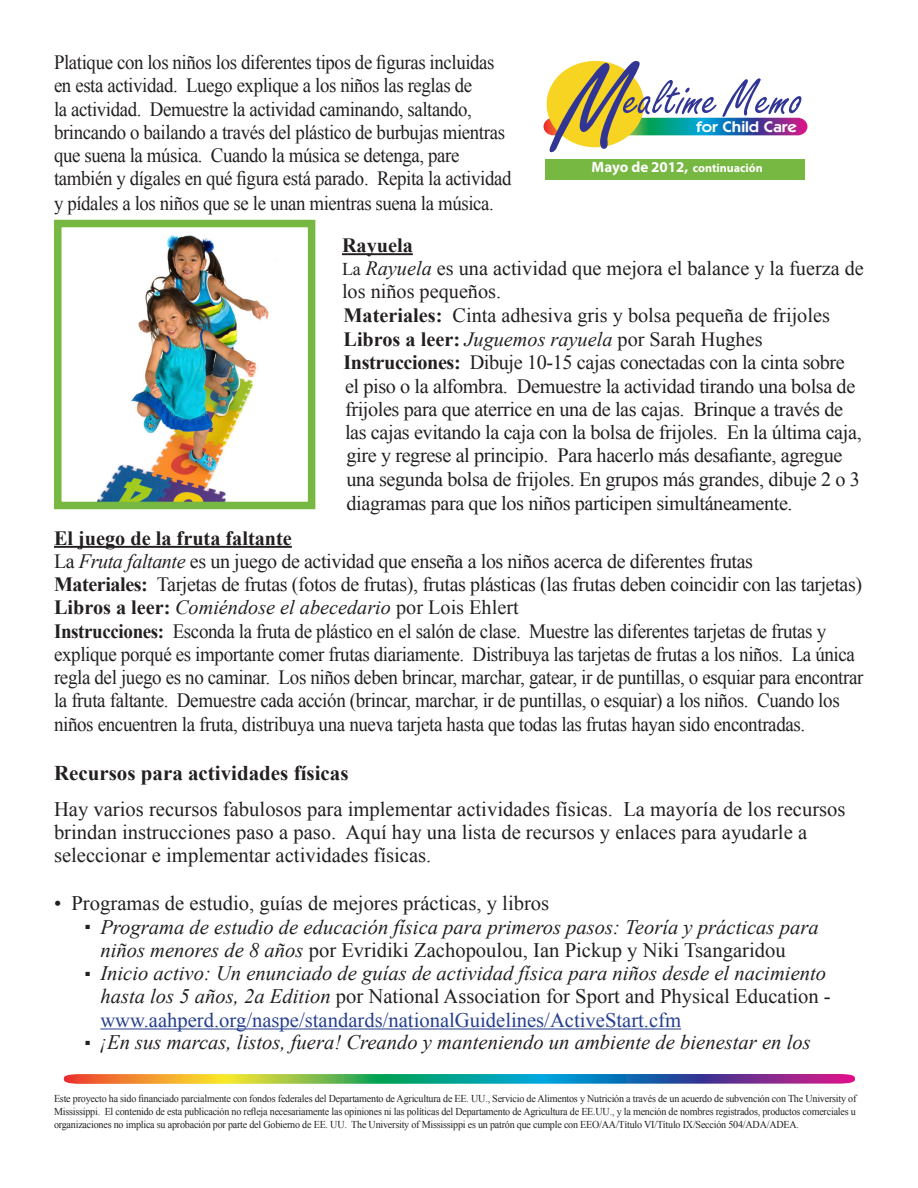
<style>
.page{position:relative;width:918px;height:1188px;background:#fff}
.page>*{position:absolute;margin:0;border:0;box-sizing:border-box;transform-origin:0 0}
.t1{font:700 21px "Times New Roman";color:#231f20}
.t2{font:italic 20.7px/23.2px "Times New Roman";color:#231f20}
.t3{font:20.7px/23.2px "Times New Roman";color:#231f20}
.t4{font:20.25px/23.4px "Times New Roman";letter-spacing:-.02em;color:#231f20}
.t5{font:20.25px/23.2px "Times New Roman";letter-spacing:-.02em;color:#231f20;scale:.94 1}
.t6{font:20.25px/23.4px "Times New Roman";letter-spacing:-.02em;color:#231f20;scale:.93 1}
.t7{font:20.25px/23.2px "Times New Roman";color:#231f20}
.t8{font:italic 20.25px "Times New Roman";color:#231f20}
.t9{font:700 20.25px "Times New Roman";color:#231f20}
.t10{font:600 15.45px "Itc Kabel";color:#fff;scale:1.1 1}
.t11{font:700 12px "Myriad Pro";color:#fff}
.t12{font:10.5px/12.6px "Times New Roman";letter-spacing:-.02em;color:#231f20;text-align:justify;scale:.96 1}
.s1{font-size:18px}
.s2{font-style:italic}
.s3{font-weight:700}
.s4{font-weight:700;font-style:normal}
.s5{font-style:normal}
.s6{font-style:normal;color:#253f8e}
.s7{font-size:15px}
</style>
<div class="page">
<svg style="left:64px;top:1074px;width:791px;height:10px"></svg>
<hr style="left:342px;top:253px;width:71px;height:2px;background:#231f20">
<hr style="left:54px;top:546px;width:238px;height:2px;background:#231f20">
<hr style="left:100px;top:1028px;width:581px;height:1px;background:#253f8e">
<img style="left:97px;top:234px;width:172px;height:266px">
<div style="left:54px;top:220px;width:261px;height:289px;border:8px solid #76b842"></div>
<svg style="left:544px;top:61px;width:263px;height:91px"></svg>
<div style="left:545px;top:159px;width:260px;height:21px;background:#76b842"></div>
<p class="t6" style="left:54px;top:50px;width:493px">Platique con los niños los diferentes tipos de figuras incluidas en esta actividad. Luego explique a los niños las reglas de<br>la actividad. Demuestre la actividad caminando, saltando, brincando o bailando a través del plástico de burbujas mientras que suena la música. Cuando la música se detenga, pare también y dígales en qué figura está parado. Repita la actividad y pídales a los niños que se le unan mientras suena la música.</p>
<p class="t9" style="left:342px;top:231px;width:72px">Rayuela</p>
<p class="t7" style="left:342px;top:257px;width:523px"><span class="s1">La</span> <span class="s2">Rayuela</span> es una actividad que mejora el balance y la fuerza de los niños pequeños.</p>
<p class="t7" style="left:344px;top:303px;width:488px"><span class="s3">Materiales:</span> Cinta adhesiva gris y bolsa pequeña de frijoles</p>
<p class="t8" style="left:344px;top:325px;width:421px"><span class="s4">Libros a leer:</span> Juguemos rayuela <span class="s5">por Sarah Hughes</span></p>
<p class="t4" style="left:344px;top:351px;width:520px"><span class="s3">Instrucciones:</span> Dibuje 10-15 cajas conectadas con la cinta sobre el piso o la alfombra. Demuestre la actividad tirando una bolsa de frijoles para que aterrice en una de las cajas. Brinque a través de las cajas evitando la caja con la bolsa de frijoles. En la última caja, gire y regrese al principio. Para hacerlo más desafiante, agregue una segunda bolsa de frijoles. En grupos más grandes, dibuje 2 o 3 diagramas para que los niños participen simultáneamente.</p>
<p class="t9" style="left:54px;top:524px;width:239px">El juego de la fruta faltante</p>
<p class="t4" style="left:54px;top:549px;width:701px">La <span class="s2">Fruta faltante</span> es un juego de actividad que enseña a los niños acerca de diferentes frutas</p>
<p class="t4" style="left:54px;top:572px;width:810px"><span class="s3">Materiales:</span> Tarjetas de frutas (fotos de frutas), frutas plásticas (las frutas deben coincidir con las tarjetas)</p>
<p class="t8" style="left:54px;top:594px;width:466px"><span class="s4">Libros a leer:</span> Comiéndose el abecedario <span class="s5">por Lois Ehlert</span></p>
<p class="t5" style="left:54px;top:619px;width:863px"><span class="s3">Instrucciones:</span> Esconda la fruta de plástico en el salón de clase. Muestre las diferentes tarjetas de frutas y explique porqué es importante comer frutas diariamente. Distribuya las tarjetas de frutas a los niños. La única regla del juego es no caminar. Los niños deben brincar, marchar, gatear, ir de puntillas, o esquiar para encontrar la fruta faltante. Demuestre cada acción (brincar, marchar, ir de puntillas, o esquiar) a los niños. Cuando los niños encuentren la fruta, distribuya una nueva tarjeta hasta que todas las frutas hayan sido encontradas.</p>
<p class="t1" style="left:54px;top:759px;width:296px">Recursos para actividades físicas</p>
<p class="t3" style="left:54px;top:797px;width:793px">Hay varios recursos fabulosos para implementar actividades físicas. La mayoría de los recursos brindan instrucciones paso a paso. Aquí hay una lista de recursos y enlaces para ayudarle a seleccionar e implementar actividades físicas.</p>
<p class="t3" style="left:54px;top:892px;width:497px">• Programas de estudio, guías de mejores prácticas, y libros</p>
<p class="t2" style="left:100px;top:915px;width:720px;text-indent:-15px">■ Programa de estudio de educación física para primeros pasos: Teoría y prácticas para niños menores de 8 años <span class="s5">por Evridiki Zachopoulou, Ian Pickup y Niki Tsangaridou</span></p>
<p class="t2" style="left:100px;top:961px;width:732px;text-indent:-15px">■ Inicio activo: Un enunciado de guías de actividad física para niños desde el nacimiento hasta los 5 años, 2a Edition <span class="s5">por National Association for Sport and Physical Education - </span><span class="s6">www.aahperd.org/naspe/standards/nationalGuidelines/ActiveStart.cfm</span></p>
<p class="t2" style="left:86px;top:1030px;width:727px">■ ¡En sus marcas, listos, fuera! Creando y manteniendo un ambiente de bienestar en los</p>
<p class="t10" style="left:696px;top:117px;width:93px">for Child Care</p>
<p class="t11" style="left:592px;top:160px;width:173px"><span class="s7">Mayo de 2012,</span> continuación</p>
<p class="t12" style="left:54px;top:1092px;width:837px">Este proyecto ha sido financiado parcialmente con fondos federales del Departamento de Agricultura de EE. UU., Servicio de Alimentos y Nutrición a través de un acuerdo de subvención con The University of Mississippi. El contenido de esta publicación no refleja necesariamente las opiniones ni las políticas del Departamento de Agricultura de EE.UU., y la mención de nombres registrados, productos comerciales u organizaciones no implica su aprobación por parte del Gobierno de EE. UU. The University of Mississippi es un patrón que cumple con EEO/AA/Título VI/Título IX/Sección 504/ADA/ADEA.</p>
</div>
